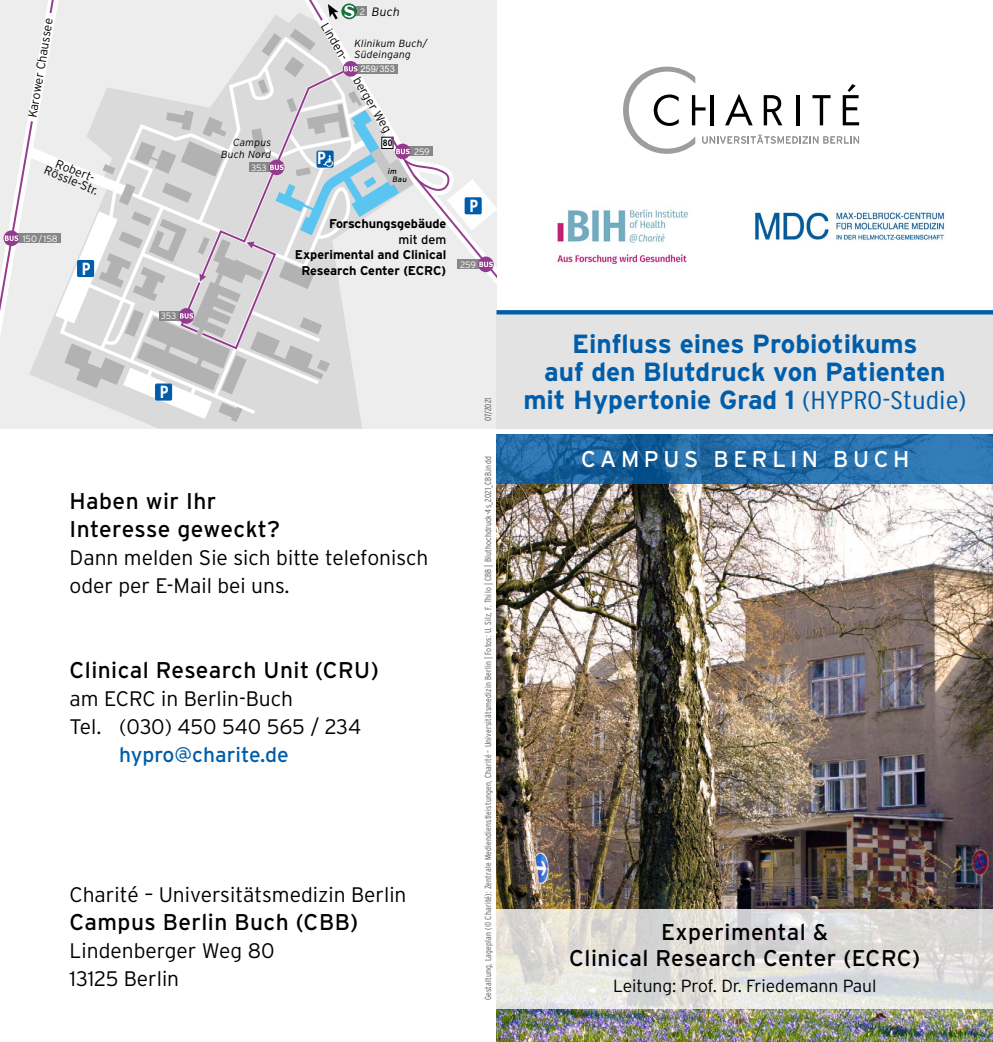
<style>
.page{position:relative;width:993px;height:1042px;background:#fff}
.page>*{position:absolute;margin:0;border:0;box-sizing:border-box;transform-origin:0 0}
.t1{font:700 26.25px/28px "Interstate";color:#005da9;text-align:center}
.t2{font:22.75px/28px "Interstate";letter-spacing:.02em;color:#000}
.t3{font:22.75px "Interstate";letter-spacing:.2em;color:#fff}
.t4{font:300 21px/28px "Interstate";color:#000}
.t5{font:21px "Interstate";color:#005da9}
.t6{font:300 17.5px "Interstate";letter-spacing:-.005em;color:#000}
.t7{font:700 condensed 17.5px "Interstate";color:#fff}
.t8{font:700 12.6px/15.6px "Interstate";letter-spacing:-.005em;color:#000;text-align:center}
.t9{font:12.6px "Interstate";letter-spacing:-.005em;color:#000}
.t10{font:300 12.08px/10.3px "Interstate";color:#000;text-align:center}
.t11{font:italic 300 12.08px "Interstate";color:#000}
.t12{font:italic 300 10.33px/11.7px "Interstate";letter-spacing:.02em;color:#000;text-align:right}
.t13{font:300 9.1px "Interstate";letter-spacing:-.02em;color:#fdfdfe}
.t14{font:9.1px "Arial";color:#fdfdfe}
.t15{font:700 condensed 9.1px "Interstate";color:#000}
.t16{font:300 condensed 8.75px "Interstate";letter-spacing:.02em;color:#575756}
.t17{font:italic 7.88px/7.9px "Interstate";color:#000}
.s1{font-style:normal;font-size:9.1px;color:#fdfdfe}
.s2{font-weight:300;font-stretch:condensed;font-size:25.38px}
</style>
<div class="page">
<img style="left:557px;top:209px;width:131px;height:57px">
<svg style="left:0;top:0;width:497px;height:422px;background:#dedfe1"></svg>
<img style="left:496px;top:484px;width:496px;height:558px">
<div style="left:496px;top:314px;width:496px;height:115px;background:#e3e3e3"></div>
<svg style="left:623px;top:67px;width:235px;height:87px"></svg>
<svg style="left:496px;top:310px;width:496px;height:4px;background:#0761ab"></svg>
<svg style="left:496px;top:434px;width:496px;height:50px;background:#236ba6"></svg>
<svg style="left:496px;top:910px;width:496px;height:99px;background:#dfdedb"></svg>
<img style="left:755px;top:211px;width:190px;height:30px">
<h3 class="t11" style="left:360px;top:5px;width:42px"><span class="s1">2</span> Buch</h3>
<h3 class="t10" style="left:27px;top:117px;width:102px;rotate:-80deg">Karower Chaussee</h3>
<h3 class="t10" style="left:328px;top:21px;width:43px;rotate:59deg">Linden-</h3>
<p class="t12" style="left:354px;top:37px;width:74px;text-align:left">Klinikum Buch/<br>Südeingang</p>
<p class="t14" style="left:360px;top:63px;width:36px">259/353</p>
<h3 class="t10" style="left:361px;top:75px;width:64px;rotate:59deg">berger Weg</h3>
<h3 class="t10" style="left:51px;top:155px;width:59px;rotate:23deg">Robert-<br>Rössle-Str.</h3>
<p class="t12" style="left:221px;top:137px;width:52px">Campus<br>Buch Nord</p>
<p class="t13" style="left:251px;top:162px;width:17px">353</p>
<h3 class="t7" style="left:317px;top:148px;width:10px">P</h3>
<p class="t15" style="left:382px;top:138px;width:11px">80</p>
<p class="t13" style="left:414px;top:146px;width:17px">259</p>
<p class="t17" style="left:392px;top:167px;width:16px;text-indent:-5px">im<br>Bau</p>
<h3 class="t7" style="left:469px;top:196px;width:10px">P</h3>
<p class="t13" style="left:23px;top:233px;width:36px">150/ 158</p>
<h3 class="t7" style="left:82px;top:259px;width:10px">P</h3>
<h3 class="t8" style="left:329px;top:216px;width:118px">Forschungsgebäude</h3>
<h3 class="t9" style="left:398px;top:232px;width:49px">mit dem</h3>
<h3 class="t8" style="left:295px;top:247px;width:153px">Experimental and Clinical<br>Research Center (ECRC)</h3>
<p class="t13" style="left:460px;top:259px;width:17px">259</p>
<p class="t13" style="left:161px;top:311px;width:17px">353</p>
<h3 class="t7" style="left:160px;top:382px;width:10px">P</h3>
<h2 class="t2" style="left:69px;top:487px;width:212px">Haben wir Ihr<br>Interesse geweckt?</h2>
<h3 class="t4" style="left:69px;top:544px;width:360px">Dann melden Sie sich bitte telefonisch oder per E-Mail bei uns.</h3>
<h2 class="t2" style="left:69px;top:655px;width:310px">Clinical Research Unit (CRU)</h2>
<h3 class="t4" style="left:69px;top:684px;width:293px">am ECRC in Berlin-Buch<br>Tel. (030) 450 540 565 / 234</h3>
<h3 class="t5" style="left:119px;top:742px;width:171px">hypro@charite.de</h3>
<h3 class="t4" style="left:69px;top:880px;width:338px">Charité – Universitätsmedizin Berlin</h3>
<h2 class="t2" style="left:69px;top:907px;width:290px">Campus Berlin Buch (CBB)</h2>
<h3 class="t4" style="left:69px;top:936px;width:206px">Lindenberger Weg 80<br>13125 Berlin</h3>
<p class="t16" style="left:483px;top:421px;width:25px;rotate:-90deg">07/2021</p>
<p class="t16" style="left:483px;top:1000px;width:545px;rotate:-90deg">Gestaltung, Lageplan (© Charité): Zentrale Mediendienstleistungen, Charité – Universitätsmedizin Berlin | Fotos: U. Silz, F. Thilo | CBB | Bluthochdruck-4s_2021_CBB.indd</p>
<h1 class="t1" style="left:523px;top:330px;width:444px">Einfluss eines Probiotikums<br>auf den Blutdruck von Patienten mit Hypertonie Grad 1 <span class="s2">(HYPRO-Studie)</span></h1>
<h2 class="t3" style="left:581px;top:447px;width:330px">CAMPUS BERLIN BUCH</h2>
<h2 class="t2" style="left:569px;top:918px;width:352px;line-height:26.2px;text-align:center">Experimental &amp;<br>Clinical Research Center (ECRC)</h2>
<h3 class="t6" style="left:612px;top:976px;width:265px">Leitung: Prof. Dr. Friedemann Paul</h3>
</div>
